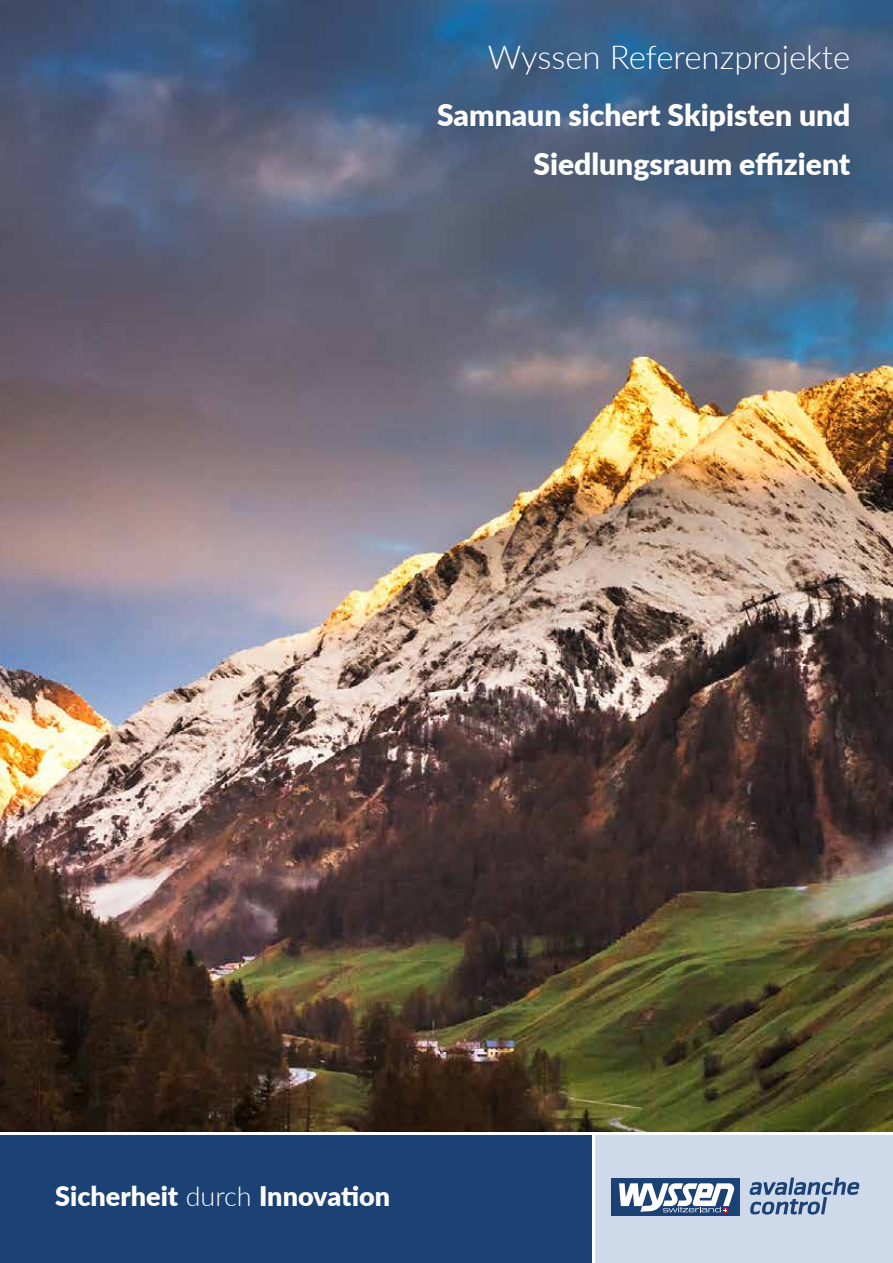
<style>
.page{position:relative;width:893px;height:1263px;background:#fff}
.page>*{position:absolute;margin:0;border:0;box-sizing:border-box;transform-origin:0 0}
.t1{font:300 33px "Lato";color:#fff}
.t2{font:900 30px/48.8px "Lato";color:#fff;text-align:right}
.t3{font:900 27px "Lato";color:#fff}
.s1{font-weight:300}
</style>
<div class="page">
<img style="left:0;top:0;width:893px;height:1131px">
<div style="left:0;top:1135px;width:591px;height:128px;background:#1b4175"></div>
<div style="left:595px;top:1135px;width:298px;height:128px;background:#cedaea"></div>
<div style="left:612px;top:1178px;width:128px;height:37px;background:#1b4175"></div>
<svg style="left:750px;top:1177px;width:109px;height:37px"></svg>
<svg style="left:619px;top:1183px;width:116px;height:29px"></svg>
<p class="t1" style="left:488px;top:34px;width:364px">Wyssen Referenzprojekte</p>
<p class="t2" style="left:437px;top:90px;width:415px">Samnaun sichert Skipisten und<br>Siedlungsraum effizient</p>
<p class="t3" style="left:55px;top:1175px;width:337px">Sicherheit <span class="s1">durch</span> Innovation</p>
</div>
